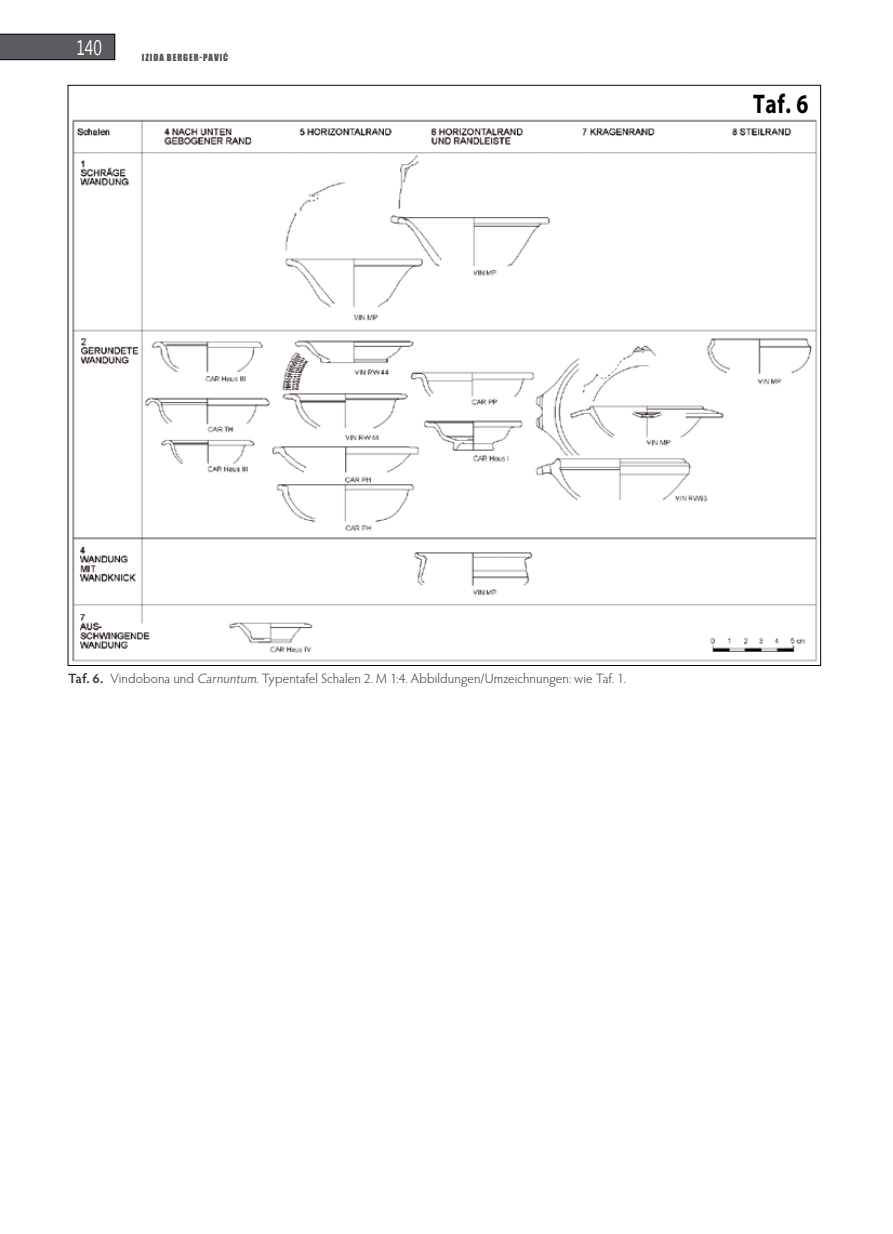
<style>
.page{position:relative;width:893px;height:1234px;background:#fff}
.page>*{position:absolute;margin:0;border:0;box-sizing:border-box;transform-origin:0 0}
.t1{font:700 27px "Myriad Pro";color:#000;scale:.8 1}
.t2{font:21px "Microsoft New Tai Lue";color:#fff;scale:.75 1}
.t3{font:300 13.5px "Hypatia Sans Pro";letter-spacing:.01em;color:#373437}
.t4{font:9px "Impact";letter-spacing:.105em;color:#504f53}
.s1{font-weight:600}
.s2{font-style:italic}
</style>
<div class="page">
<svg style="left:0;top:34px;width:115px;height:26px;background:#565559"></svg>
<img style="left:72px;top:119px;width:746px;height:543px">
<h2 class="t2" style="left:76px;top:35px;width:35px">140</h2>
<p class="t4" style="left:142px;top:50px;width:88px">IZIDA BERGER-PAVIĆ</p>
<h1 class="t1" style="left:753px;top:87px;width:71px">Taf. 6</h1>
<p class="t3" style="left:68px;top:669px;width:559px"><span class="s1">Taf. 6.</span> Vindobona und <span class="s2">Carnuntum</span>. Typentafel Schalen 2. M 1:4. Abbildungen/Umzeichnungen: wie Taf. 1.</p>
</div>
